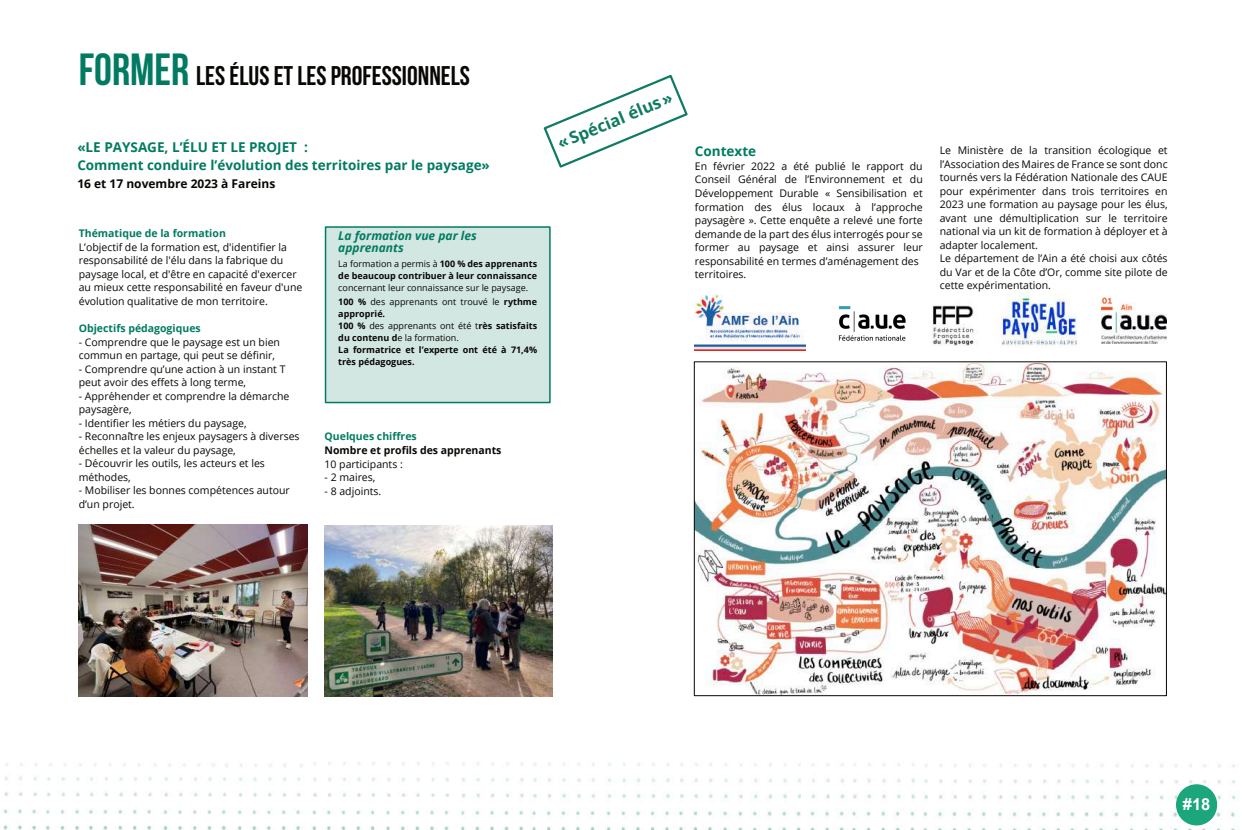
<style>
.page{position:relative;width:1242px;height:830px;background:#fff}
.page>*{position:absolute;margin:0;border:0;box-sizing:border-box;transform-origin:0 0}
.t1{font:27px "Bebas Neue";color:#080704}
.t2{font:700 16.5px "Open Sans";color:#0e7b62}
.t3{font:700 16.5px "Arial";color:#fff}
.t4{font:700 13.5px/18px "Open Sans";color:#007b62}
.t5{font:italic 700 12px/12px "Open Sans";color:#007b62}
.t6{font:700 12px "Open Sans";color:#080704}
.t7{font:10.5px/13.5px "Open Sans";color:#080704}
.t8{font:700 10.5px "Open Sans";color:#007b62}
.t9{font:700 10.5px "Open Sans";color:#080704}
.t10{font:700 9px/12px "Open Sans";color:#080704}
.t11{font:9px/13.5px "Open Sans";color:#080704}
.s1{font-size:45px;color:#007b62}
.s2{font-family:"Arial"}
.s3{font-weight:400}
.s4{font-weight:700}
</style>
<div class="page">
<img style="left:3px;top:762px;width:1233px;height:67px">
<svg style="left:1176px;top:783px;width:41px;height:42px"></svg>
<img style="left:78px;top:524px;width:229px;height:172px">
<img style="left:324px;top:525px;width:228px;height:171px">
<div style="left:325px;top:226px;width:225px;height:177px;background:#d2e6e2;border:2px solid #007b62"></div>
<img style="left:1101px;top:296px;width:65px;height:47px">
<img style="left:932px;top:305px;width:42px;height:40px">
<img style="left:996px;top:292px;width:82px;height:55px">
<img style="left:694px;top:294px;width:111px;height:56px">
<img style="left:838px;top:306px;width:68px;height:35px">
<svg style="left:543px;top:74px;width:145px;height:94px"></svg>
<img style="left:696px;top:363px;width:468px;height:330px">
<h1 class="t1" style="left:79px;top:65px;width:393px"><span class="s1">FORMER</span> LES ÉLUS ET LES PROFESSIONNELS</h1>
<p class="t4" style="left:77px;top:140px;width:414px">«LE PAYSAGE, L’ÉLU ET LE PROJET :<br>Comment conduire l’évolution des territoires par le paysage»</p>
<p class="t6" style="left:77px;top:179px;width:200px">16 et 17 novembre 2023 à Fareins</p>
<p class="t8" style="left:79px;top:229px;width:149px">Thématique de la formation</p>
<p class="t7" style="left:79px;top:241px;width:225px">L’objectif de la formation est, d'identifier la responsabilité de l'élu dans la fabrique du paysage local, et d'être en capacité d'exercer au mieux cette responsabilité en faveur d'une évolution qualitative de mon territoire.</p>
<p class="t8" style="left:79px;top:324px;width:123px">Objectifs pédagogiques</p>
<p class="t7" style="left:79px;top:336px;width:203px">- Comprendre que le paysage est un bien commun en partage, qui peut se définir,</p>
<p class="t7" style="left:79px;top:363px;width:208px">- Comprendre qu’une action àun instant T peut avoir des effets àlong terme,</p>
<p class="t7" style="left:79px;top:390px;width:212px">- Appréhender et comprendre la démarche paysagère,</p>
<p class="t7" style="left:79px;top:417px;width:169px">- Identifier les métiers du paysage,</p>
<p class="t7" style="left:79px;top:430px;width:222px">- Reconnai<span class="s2">̂</span>tre les enjeux paysagers àdiverses échelles et la valeur du paysage,</p>
<p class="t7" style="left:79px;top:457px;width:188px">- Découvrir les outils, les acteurs et les méthodes,</p>
<p class="t7" style="left:79px;top:484px;width:212px">- Mobiliser les bonnes compétences autour d’un projet.</p>
<p class="t5" style="left:338px;top:231px;width:140px">La formation vue par les apprenants</p>
<p class="t10" style="left:338px;top:259px;width:200px"><span class="s3">La formation a permis à</span> 100 % des apprenants de beaucoup contribuer à leur connaissance</p>
<p class="t11" style="left:338px;top:282px;width:200px">concernant leur connaissance sur le paysage.<br><span class="s4">100 %</span> des apprenants ont trouvé le <span class="s4">rythme</span></p>
<p class="t10" style="left:338px;top:308px;width:200px">approprié.<br>100 % <span class="s3">des apprenants ont été t</span>rès satisfaits du contenu d<span class="s3">e la formation.<br></span>La formatrice et l’experte ont été à 71,4% très pédagogues.</p>
<p class="t8" style="left:324px;top:432px;width:94px">Quelques chiffres</p>
<p class="t9" style="left:324px;top:445px;width:178px">Nombre et profils des apprenants</p>
<p class="t7" style="left:324px;top:458px;width:80px">10 participants :</p>
<p class="t7" style="left:324px;top:471px;width:52px">- 2 maires,</p>
<p class="t7" style="left:324px;top:485px;width:58px">- 8 adjoints.</p>
<h2 class="t2" style="left:556px;top:138px;width:124px;rotate:-23deg">« Spécial élus »</h2>
<p class="t4" style="left:695px;top:144px;width:63px">Contexte</p>
<p class="t7" style="left:695px;top:160px;width:229px">En février 2022 a été publié le rapport du Conseil Général de l’Environnement et du Développement Durable « Sensibilisation et formation des élus locaux à l’approche paysagère ». Cette enquête a relevé une forte demande de la part des élus interrogés pour se former au paysage et ainsi assurer leur responsabilité en termes d’aménagement des territoires.</p>
<p class="t7" style="left:939px;top:144px;width:229px">Le Ministère de la transition écologique et l’Association des Maires de France se sont donc tournés vers la Fédération Nationale des CAUE pour expérimenter dans trois territoires en 2023 une formation au paysage pour les élus, avant une démultiplication sur le territoire national via un kit de formation à déployer et à adapter localement.<br>Le département de l’Ain a été choisi aux côtés du Var et de la Côte d’Or, comme site pilote de cette expérimentation.</p>
<h2 class="t3" style="left:1183px;top:798px;width:29px">#18</h2>
</div>
